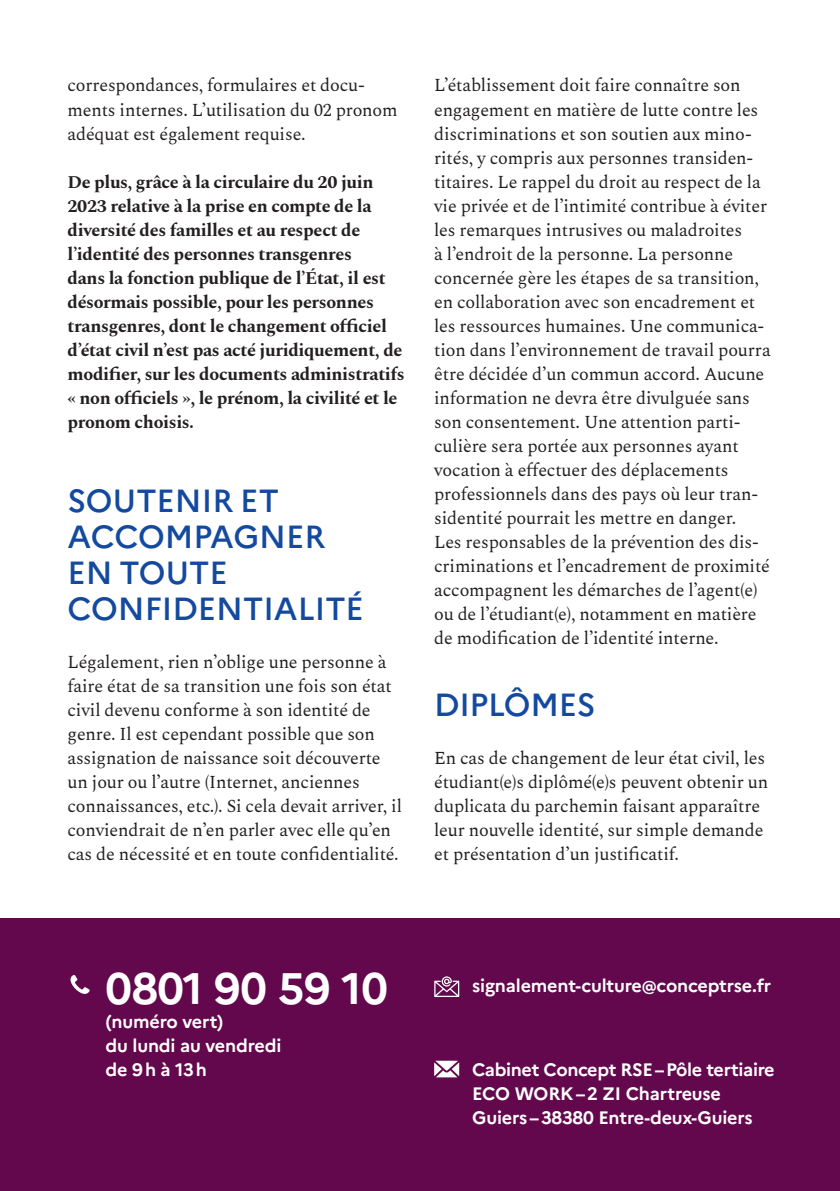
<style>
.page{position:relative;width:840px;height:1191px;background:#fff}
.page>*{position:absolute;margin:0;border:0;box-sizing:border-box;transform-origin:0 0}
._01_Texte-labeur_Spectral{font:700 44px "Marianne";letter-spacing:-.01em;color:#fff}
._01_Texte_Couverture{font:500 32px/36px "Marianne";color:#13499f}
._01_Texte-labeur_Spectral-2{font:18px/24px "Spectral";letter-spacing:-.01em;color:#231f20}
._01_Texte-labeur_Spectral-3{font:700 18px/24px "Spectral";letter-spacing:-.02em;color:#231f20}
._01_Texte-labeur_Spectral-4{font:700 18px/24px "Marianne";letter-spacing:-.01em;color:#fff}
</style>
<div class="page">
<div style="left:0;top:918px;width:839px;height:273px;background:#63084d"></div>
<svg style="left:70px;top:975px;width:20px;height:19px"></svg>
<svg style="left:434px;top:1060px;width:25px;height:17px"></svg>
<svg style="left:434px;top:976px;width:25px;height:21px"></svg>
<p class="_01_Texte-labeur_Spectral-2" style="left:67px;top:72px;width:331px">correspondances, formulaires et docu&shy;ments internes. L’utilisation du 02 pronom adéquat est également requise.</p>
<p class="_01_Texte-labeur_Spectral-3" style="left:67px;top:168px;width:338px">De plus, grâce à la circulaire du 20 juin 2023 relative à la prise en compte de la diversité des familles et au respect de l’identité des personnes transgenres<br>dans la fonction publique de l’État, il est désormais possible, pour les personnes transgenres, dont le changement officiel d’état civil n’est pas acté juridiquement, de modifier, sur les documents administratifs « non officiels », le prénom, la civilité et le pronom choisis.</p>
<p class="_01_Texte_Couverture" style="left:67px;top:480px;width:259px">SOUTENIR ET<br>ACCOMPAGNER</p>
<p class="_01_Texte_Couverture" style="left:67px;top:552px;width:298px">EN TOUTE<br>CONFIDENTIALITÉ</p>
<p class="_01_Texte-labeur_Spectral-2" style="left:67px;top:648px;width:336px">Légalement, rien n’oblige une personne à faire état de sa transition une fois son état civil devenu conforme à son identité de genre. Il est cependant possible que son assignation de naissance soit découverte un jour ou l’autre (Internet, anciennes connaissances, etc.). Si cela devait arriver, il conviendrait de n’en parler avec elle qu’en cas de nécessité et en toute confidentialité.</p>
<p class="_01_Texte-labeur_Spectral-2" style="left:434px;top:72px;width:338px">L’établissement doit faire connaître son engagement en matière de lutte contre les discriminations et son soutien aux mino&shy;rités, y compris aux personnes transiden&shy;titaires. Le rappel du droit au respect de la vie privée et de l’intimité contribue à éviter les remarques intrusives ou maladroites<br>à l’endroit de la personne. La personne concernée gère les étapes de sa transition, en collaboration avec son encadrement et les ressources humaines. Une communica&shy;tion dans l’environnement de travail pourra être décidée d’un commun accord. Aucune information ne devra être divulguée sans son consentement. Une attention parti&shy;culière sera portée aux personnes ayant vocation à effectuer des déplacements professionnels dans des pays où leur tran&shy;sidentité pourrait les mettre en danger.</p>
<p class="_01_Texte-labeur_Spectral-2" style="left:434px;top:528px;width:337px">Les responsables de la prévention des dis&shy;criminations et l’encadrement de proximité accompagnent les démarches de l’agent(e) ou de l’étudiant(e), notamment en matière de modification de l’identité interne.</p>
<p class="_01_Texte_Couverture" style="left:434px;top:684px;width:163px">DIPLÔMES</p>
<p class="_01_Texte-labeur_Spectral-2" style="left:434px;top:744px;width:335px">En cas de changement de leur état civil, les étudiant(e)s diplômé(e)s peuvent obtenir un duplicata du parchemin faisant apparaître leur nouvelle identité, sur simple demande et présentation d’un justificatif.</p>
<p class="_01_Texte-labeur_Spectral" style="left:105px;top:954px;width:283px">0801 90 59 10</p>
<p class="_01_Texte-labeur_Spectral-4" style="left:105px;top:1008px;width:119px">(numéro vert)</p>
<p class="_01_Texte-labeur_Spectral-4" style="left:105px;top:1032px;width:177px">du lundi au vendredi</p>
<p class="_01_Texte-labeur_Spectral-4" style="left:105px;top:1056px;width:103px">de 9 h à 13 h</p>
<p class="_01_Texte-labeur_Spectral-4" style="left:472px;top:972px;width:300px">signalement-culture@conceptrse.fr</p>
<p class="_01_Texte-labeur_Spectral-4" style="left:472px;top:1056px;width:304px">Cabinet Concept RSE – Pôle tertiaire<br>ECO WORK – 2 ZI Chartreuse<br>Guiers – 38380 Entre-deux-Guiers</p>
</div>
